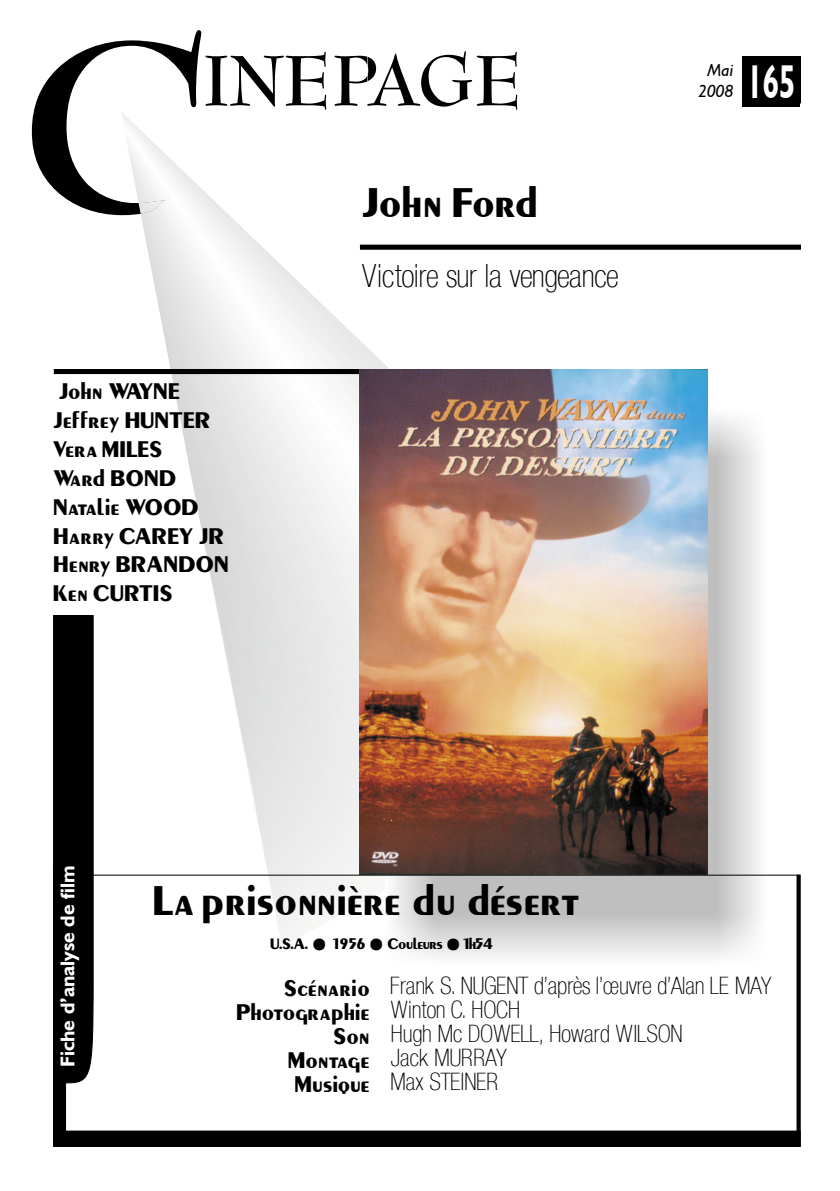
<style>
.page{position:relative;width:840px;height:1191px;background:#fff}
.page>*{position:absolute;margin:0;border:0;box-sizing:border-box;transform-origin:0 0}
.t1{font:700 47.4px "Humanist 521 BT";color:#fff;scale:.62 1}
.t2{font:44px "Creme Black SSK";color:#000}
.t3{font:32px "Context Reprise Thin Cond SSK";color:#000}
.t4{font:24px/28.8px "Creme Black SSK";color:#000;text-align:right}
.t5{font:24px/24px "Context Reprise Thin Cond SSK";color:#000}
.t6{font:700 20px "Humanist 521 BT";color:#fff}
.t7{font:italic 17.4px/20.8px "Humanist 521 BT";color:#000;text-align:center}
.t8{font:16px "Creme Black SSK";letter-spacing:-.04em;color:#000}
.s1{font-size:36px}
</style>
<div class="page">
<svg style="left:32px;top:31px;width:485px;height:184px"></svg>
<img style="left:121px;top:111px;width:68px;height:347px">
<img style="left:188px;top:175px;width:69px;height:635px">
<img style="left:324px;top:306px;width:65px;height:618px">
<img style="left:138px;top:198px;width:33px;height:16px">
<img style="left:385px;top:408px;width:382px;height:549px">
<div style="left:53px;top:866px;width:12px;height:271px;background:#000"></div>
<div style="left:53px;top:865px;width:13px;height:272px;border:1px solid #000"></div>
<div style="left:53px;top:1131px;width:746px;height:15px;background:#000"></div>
<div style="left:360px;top:245px;width:439px;height:5px;background:#000"></div>
<div style="left:796px;top:875px;width:3px;height:271px;border:1px solid #000"></div>
<div style="left:54px;top:369px;width:306px;height:5px;background:#000"></div>
<div style="left:53px;top:615px;width:40px;height:468px;background:#000"></div>
<div style="left:742px;top:56px;width:57px;height:50px;background:#000"></div>
<img style="left:359px;top:369px;width:348px;height:505px">
<p class="t4" style="left:53px;top:377px;width:177px;text-align:left">John WAYNE<br>Jeffrey HUNTER<br>Vera MILES<br>Ward BOND<br>Natalie WOOD<br>Harry CAREY JR<br>Henry BRANDON<br>Ken CURTIS</p>
<h2 class="t2" style="left:361px;top:176px;width:178px">John Ford</h2>
<h3 class="t3" style="left:361px;top:257px;width:258px">Victoire sur la vengeance</h3>
<p class="t7" style="left:698px;top:59px;width:37px">Mai<br>2008</p>
<h1 class="t1" style="left:746px;top:52px;width:80px">165</h1>
<p class="t6" style="left:55px;top:1067px;width:203px;rotate:-90deg">Fiche d’analyse de film</p>
<h2 class="t2" style="left:154px;top:874px;width:427px">La prisonnière du désert</h2>
<p class="t8" style="left:270px;top:934px;width:224px">U.S.A. <span class="s1">•</span> 1956 <span class="s1">•</span> Couleurs <span class="s1">•</span>1h54</p>
<p class="t4" style="left:236px;top:976px;width:135px;line-height:24px">Scénario<br>Photographie<br>Son<br>Montage<br>Musique</p>
<p class="t5" style="left:390px;top:974px;width:382px">Frank S. NUGENT d’après l’œuvre d’Alan LE MAY<br>Winton C. HOCH<br>Hugh Mc DOWELL, Howard WILSON<br>Jack MURRAY<br>Max STEINER</p>
</div>
